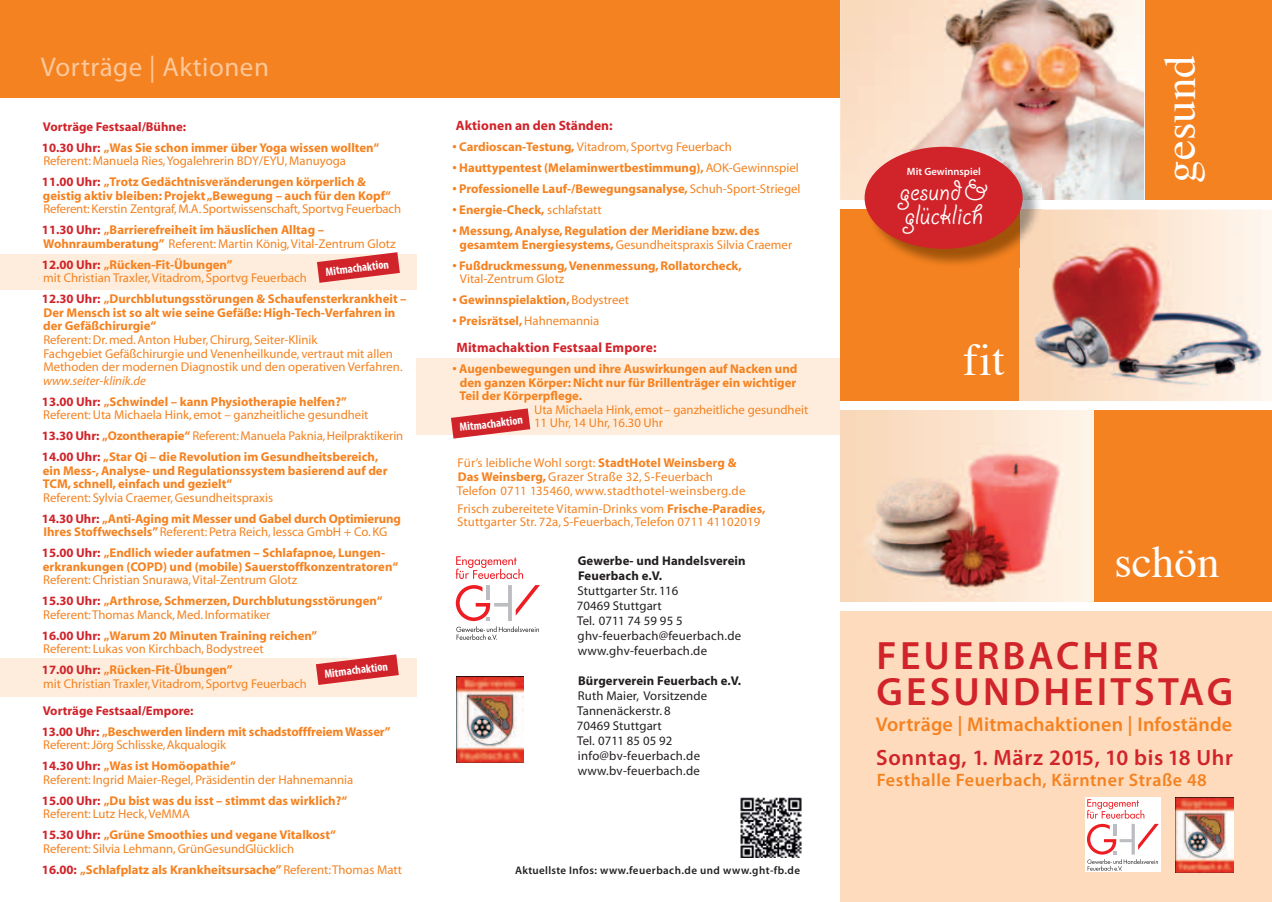
<style>
.page{position:relative;width:1272px;height:902px;background:#fff}
.page>*{position:absolute;margin:0;border:0;box-sizing:border-box;transform-origin:0 0}
.t1{font:45px "Times";color:#fff}
.t2{font:600 39.75px/36.5px "Myriad Pro";letter-spacing:.08em;color:#d1232a}
.t3{font:31.65px/24px "Giddyup Std";color:#fff}
.t4{font:27px "Myriad Pro";letter-spacing:.02em;color:#fcc89b}
.t5{font:600 22.2px "Myriad Pro";letter-spacing:.03em;color:#d1232a}
.t6{font:600 19.95px "Myriad Pro";letter-spacing:.01em;color:#f58220}
.t7{font:600 18px "Myriad Pro";letter-spacing:.03em;color:#f58220}
.t8{font:700 13.5px "Myriad";letter-spacing:.01em;color:#d1232a}
.t9{font:12.75px/21px "Myriad";color:#f58220}
.t10{font:700 12.75px/21px "Myriad";color:#f58220}
.t11{font:12.75px/15px "Myriad";letter-spacing:.01em;color:#231f20}
.t12{font:12.75px/13.5px "Myriad";letter-spacing:.02em;color:#f58220}
.t13{font:700 12.75px/15px "Myriad";letter-spacing:.01em;color:#231f20}
.t14{font:700 condensed 12px "Myriad Pro";color:#fff}
.t15{font:600 11.1px "Myriad Pro";letter-spacing:.04em;color:#231f20}
.t16{font:600 10.5px "Myriad Pro";color:#fff}
.s1{color:#d1232a}
.s2{font-weight:700;color:#d1232a}
.s3{font-weight:700}
.s4{font-weight:400}
.s5{font-weight:400;font-style:italic}
</style>
<div class="page">
<div style="left:416px;top:358px;width:424px;height:77px;background:#feeddc"></div>
<div style="left:0;top:254px;width:417px;height:35px;background:#feeddc"></div>
<div style="left:0;top:0;width:840px;height:98px;background:#f58220"></div>
<img style="left:840px;top:410px;width:254px;height:191px">
<div style="left:840px;top:611px;width:431px;height:290px;background:#fddbbc"></div>
<img style="left:1018px;top:209px;width:253px;height:192px">
<div style="left:1094px;top:410px;width:177px;height:191px;background:#f58220"></div>
<div style="left:1142px;top:0;width:129px;height:200px;background:#f58220"></div>
<div style="left:840px;top:209px;width:178px;height:192px;background:#f58220"></div>
<img style="left:840px;top:0;width:304px;height:200px">
<div style="left:1084px;top:797px;width:76px;height:75px;background:#fff"></div>
<svg style="left:1087px;top:799px;width:71px;height:71px"></svg>
<img style="left:1175px;top:797px;width:58px;height:75px">
<svg style="left:317px;top:252px;width:83px;height:31px"></svg>
<div style="left:0;top:658px;width:417px;height:38px;background:#feeddc"></div>
<svg style="left:316px;top:654px;width:83px;height:31px"></svg>
<img style="left:867px;top:149px;width:174px;height:118px">
<div style="left:864px;top:147px;width:158px;height:102px;background:#d1232a;border-radius:50%"></div>
<svg style="left:451px;top:408px;width:79px;height:30px"></svg>
<svg style="left:456px;top:585px;width:84px;height:55px"></svg>
<svg style="left:456px;top:556px;width:67px;height:23px"></svg>
<img style="left:456px;top:677px;width:67px;height:85px">
<img style="left:740px;top:797px;width:61px;height:60px">
<h3 class="t4" style="left:41px;top:50px;width:230px">Vorträge | Aktionen</h3>
<p class="t10" style="left:42px;top:116px;width:339px"><span class="s1">Vorträge Festsaal/Bühne:<br>10.30 Uhr:</span> „Was Sie schon immer über Yoga wissen wollten“</p>
<p class="t9" style="left:42px;top:151px;width:325px">Referent: Manuela Ries, Yogalehrerin BDY/EYU, Manuyoga<br><span class="s2">11.00 Uhr:</span> <span class="s3">„Trotz Gedächtnisveränderungen körperlich &amp;</span></p>
<p class="t10" style="left:43px;top:185px;width:349px">geistig aktiv bleiben: Projekt „Bewegung – auch für den Kopf“</p>
<p class="t9" style="left:42px;top:199px;width:361px">Referent: Kerstin Zentgraf, M.A. Sportwissenschaft, Sportvg Feuerbach<br><span class="s2">11.30 Uhr:</span> <span class="s3">„Barrierefreiheit im häuslichen Alltag –</span></p>
<p class="t9" style="left:42px;top:234px;width:355px"><span class="s3">Wohnraumberatung”</span> Referent: Martin König, Vital-Zentrum Glotz<br><span class="s2">12.00 Uhr:</span> <span class="s3">„Rücken-Fit-Übungen”</span></p>
<p class="t10" style="left:42px;top:268px;width:366px"><span class="s4">mit Christian Traxler, Vitadrom, Sportvg Feuerbach<br></span><span class="s1">12.30 Uhr:</span> „Durchblutungsstörungen &amp; Schaufensterkrankheit –</p>
<p class="t10" style="left:43px;top:306px;width:354px;line-height:13.5px">Der Mensch ist so alt wie seine Gefäße: High-Tech-Verfahren in der Gefäßchirurgie“</p>
<p class="t9" style="left:43px;top:333px;width:361px;line-height:13.5px">Referent: Dr. med. Anton Huber, Chirurg, Seiter-Klinik<br>Fachgebiet Gefäßchirurgie und Venenheilkunde, vertraut mit allen<br>Methoden der modernen Diagnostik und den operativen Verfahren.</p>
<p class="t10" style="left:42px;top:370px;width:306px"><span class="s5">www.seiter-klinik.de<br></span><span class="s1">13.00 Uhr:</span> „Schwindel – kann Physiotherapie helfen?”</p>
<p class="t9" style="left:42px;top:405px;width:363px">Referent: Uta Michaela Hink, emot – ganzheitliche gesundheit<br><span class="s2">13.30 Uhr:</span> <span class="s3">„Ozontherapie“</span> Referent: Manuela Paknia, Heilpraktikerin<br><span class="s2">14.00 Uhr:</span> <span class="s3">„Star Qi – die Revolution im Gesundheitsbereich,</span></p>
<p class="t10" style="left:43px;top:464px;width:346px;line-height:13.5px">ein Mess-, Analyse- und Regulationssystem basierend auf der<br>TCM, schnell, einfach und gezielt“</p>
<p class="t10" style="left:42px;top:487px;width:360px"><span class="s4">Referent: Sylvia Craemer, Gesundheitspraxis<br></span><span class="s1">14.30 Uhr:</span> „Anti-Aging mit Messer und Gabel durch Optimierung</p>
<p class="t10" style="left:42px;top:521px;width:347px">Ihres Stoffwechsels” <span class="s4">Referent: Petra Reich, lessca GmbH + Co. KG<br></span><span class="s1">15.00 Uhr:</span> „Endlich wieder aufatmen – Schlafapnoe, Lungen-</p>
<p class="t10" style="left:43px;top:556px;width:357px">erkrankungen (COPD) und (mobile) Sauerstoffkonzentratoren“</p>
<p class="t9" style="left:42px;top:570px;width:342px">Referent: Christian Snurawa, Vital-Zentrum Glotz<br><span class="s2">15.30 Uhr:</span> <span class="s3">„Arthrose, Schmerzen, Durchblutungsstörungen“</span></p>
<p class="t9" style="left:42px;top:604px;width:277px">Referent: Thomas Manck, Med. Informatiker<br><span class="s2">16.00 Uhr:</span> <span class="s3">„Warum 20 Minuten Training reichen”</span></p>
<p class="t9" style="left:42px;top:639px;width:223px">Referent: Lukas von Kirchbach, Bodystreet<br><span class="s2">17.00 Uhr:</span> <span class="s3">„Rücken-Fit-Übungen”</span></p>
<p class="t9" style="left:43px;top:673px;width:265px">mit Christian Traxler, Vitadrom, Sportvg Feuerbach</p>
<p class="t10" style="left:42px;top:700px;width:350px"><span class="s1">Vorträge Festsaal/Empore:<br>13.00 Uhr:</span> „Beschwerden lindern mit schadstofffreiem Wasser”</p>
<p class="t9" style="left:42px;top:735px;width:195px">Referent: Jörg Schlisske, Akqualogik<br><span class="s2">14.30 Uhr:</span> <span class="s3">„Was ist Homöopathie“</span></p>
<p class="t9" style="left:42px;top:769px;width:313px">Referent: Ingrid Maier-Regel, Präsidentin der Hahnemannia<br><span class="s2">15.00 Uhr:</span> <span class="s3">„Du bist was du isst – stimmt das wirklich?“</span></p>
<p class="t10" style="left:42px;top:803px;width:295px"><span class="s4">Referent: Lutz Heck, VeMMA<br></span><span class="s1">15.30 Uhr:</span> „Grüne Smoothies und vegane Vitalkost“</p>
<p class="t9" style="left:42px;top:838px;width:361px">Referent: Silvia Lehmann, GrünGesundGlücklich<br><span class="s2">16.00:</span> <span class="s3">„Schlafplatz als Krankheitsursache”</span> Referent: Thomas Matt</p>
<p class="t14" style="left:325px;top:264px;width:65px;rotate:-7deg">Mitmachaktion</p>
<p class="t14" style="left:323px;top:666px;width:65px;rotate:-7deg">Mitmachaktion</p>
<p class="t8" style="left:456px;top:119px;width:158px">Aktionen an den Ständen:</p>
<p class="t9" style="left:452px;top:137px;width:281px"><span class="s3">• Cardioscan-Testung,</span> Vitadrom, Sportvg Feuerbach</p>
<p class="t10" style="left:452px;top:158px;width:348px">• Hauttypentest (Melaminwertbestimmung), <span class="s4">AOK-Gewinnspiel</span></p>
<p class="t10" style="left:452px;top:179px;width:350px">• Professionelle Lauf-/Bewegungsanalyse, <span class="s4">Schuh-Sport-Striegel</span></p>
<p class="t10" style="left:452px;top:200px;width:151px">• Energie-Check, <span class="s4">schlafstatt</span></p>
<p class="t10" style="left:459px;top:224px;width:334px;line-height:13.5px;text-indent:-7px">• Messung, Analyse, Regulation der Meridiane bzw. des gesamtem Energiesystems, <span class="s4">Gesundheitspraxis Silvia Craemer</span></p>
<p class="t10" style="left:452px;top:255px;width:291px">• Fußdruckmessung, Venenmessung, Rollatorcheck,</p>
<p class="t9" style="left:460px;top:269px;width:106px">Vital-Zentrum Glotz</p>
<p class="t10" style="left:452px;top:290px;width:178px">• Gewinnspielaktion, <span class="s4">Bodystreet</span></p>
<p class="t10" style="left:452px;top:311px;width:148px">• Preisrätsel, <span class="s4">Hahnemannia</span></p>
<p class="t8" style="left:456px;top:341px;width:202px">Mitmachaktion Festsaal Empore:</p>
<p class="t10" style="left:459px;top:362px;width:339px;line-height:13.5px;text-align:justify;text-indent:-7px">• Augenbewegungen und ihre Auswirkungen auf Nacken und den ganzen Körper: Nicht nur für Brillenträger ein wichtiger Teil der Körperpflege.</p>
<p class="t9" style="left:534px;top:403px;width:276px;line-height:13.5px">Uta Michaela Hink, emot – ganzheitliche gesundheit<br>11 Uhr, 14 Uhr, 16.30 Uhr</p>
<p class="t14" style="left:458px;top:420px;width:65px;rotate:-7deg">Mitmachaktion</p>
<p class="t12" style="left:456px;top:457px;width:290px">Für’s leibliche Wohl sorgt: <span class="s3">StadtHotel Weinsberg &amp;<br>Das Weinsberg,</span> Grazer Straße 32, S-Feuerbach<br>Telefon 0711 135460, www.stadthotel-weinsberg.de</p>
<p class="t9" style="left:457px;top:502px;width:310px;line-height:13.5px">Frisch zubereitete Vitamin-Drinks vom <span class="s3">Frische-Paradies,<br></span>Stuttgarter Str. 72a, S-Feuerbach, Telefon 0711 41102019</p>
<p class="t13" style="left:577px;top:553px;width:169px">Gewerbe- und Handelsverein<br>Feuerbach e.V.</p>
<p class="t11" style="left:576px;top:583px;width:166px">Stuttgarter Str. 116<br>70469 Stuttgart<br>Tel. 0711 74 59 95 5 ghv-feuerbach@feuerbach.de www.ghv-feuerbach.de</p>
<p class="t13" style="left:578px;top:673px;width:165px">Bürgerverein Feuerbach e.V.</p>
<p class="t11" style="left:576px;top:688px;width:132px">Ruth Maier, Vorsitzende<br>Tannenäckerstr. 8<br>70469 Stuttgart<br>Tel. 0711 85 05 92 info@bv-feuerbach.de www.bv-feuerbach.de</p>
<p class="t15" style="left:515px;top:862px;width:286px">Aktuellste Infos: www.feuerbach.de und www.ght-fb.de</p>
<p class="t16" style="left:906px;top:164px;width:75px">Mit Gewinnspiel</p>
<h3 class="t3" style="left:899px;top:180px;width:89px">gesund &amp; glücklich</h3>
<h1 class="t1" style="left:963px;top:317px;width:43px">fit</h1>
<h1 class="t1" style="left:1137px;top:183px;width:129px;rotate:-90deg">gesund</h1>
<h1 class="t1" style="left:1114px;top:520px;width:106px">schön</h1>
<h2 class="t2" style="left:876px;top:636px;width:358px">FEUERBACHER<br>GESUNDHEITSTAG</h2>
<h3 class="t6" style="left:875px;top:711px;width:358px">Vorträge | Mitmachaktionen | Infostände</h3>
<h3 class="t5" style="left:876px;top:743px;width:358px">Sonntag, 1. März 2015, 10 bis 18 Uhr</h3>
<h3 class="t7" style="left:876px;top:768px;width:331px">Festhalle Feuerbach, Kärntner Straße 48</h3>
</div>
